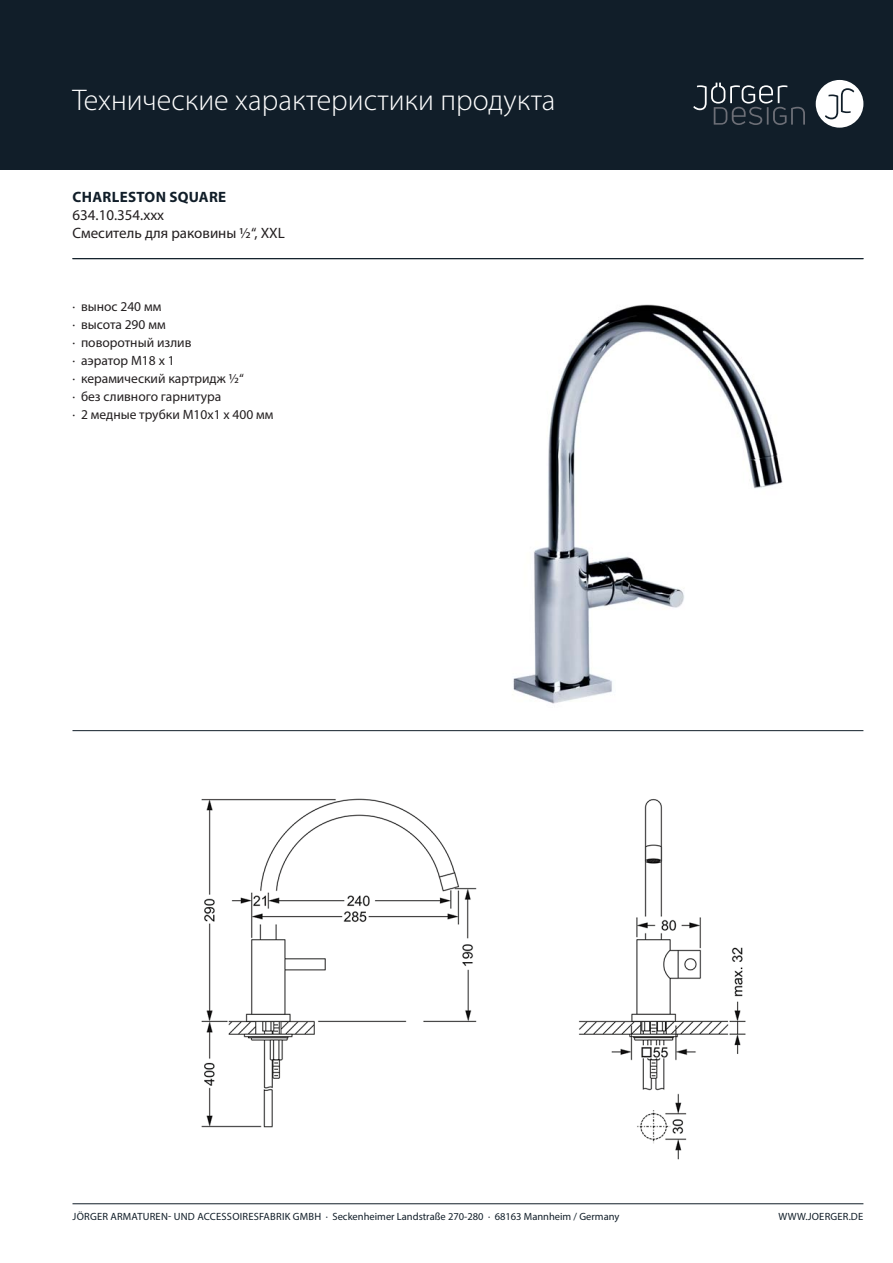
<style>
.page{position:relative;width:893px;height:1263px;background:#fff}
.page>*{position:absolute;margin:0;border:0;box-sizing:border-box;transform-origin:0 0}
.t1{font:300 30px "Myriad Pro";color:#fff}
.t2{font:15px "Myriad Pro";color:#231f20}
.t3{font:700 15px "Myriad Pro";letter-spacing:.02em;color:#111e29}
.t4{font:13.5px/18px "Myriad Pro";color:#231f20}
.t5{font:10.5px "Myriad Pro";letter-spacing:.005em;color:#111e29}
</style>
<div class="page">
<div style="left:0;top:0;width:893px;height:169px;background:#111e29"></div>
<div style="left:816px;top:80px;width:47px;height:48px;background:#fff;border-radius:50%"></div>
<svg style="left:825px;top:88px;width:29px;height:31px"></svg>
<svg style="left:693px;top:83px;width:112px;height:42px"></svg>
<hr style="left:72px;top:1203px;width:791px;height:1px;background:#111e29">
<hr style="left:72px;top:258px;width:791px;height:1px;background:#111e29">
<hr style="left:72px;top:730px;width:791px;height:1px;background:#111e29">
<img style="left:513px;top:304px;width:270px;height:400px">
<img style="left:201px;top:798px;width:545px;height:362px">
<h1 class="t1" style="left:72px;top:89px;width:484px">Технические характеристики продукта</h1>
<p class="t3" style="left:73px;top:191px;width:155px">CHARLESTON SQUARE</p>
<p class="t2" style="left:72px;top:210px;width:93px">634.10.354.xxx</p>
<p class="t2" style="left:72px;top:227px;width:214px">Смеситель для раковины ½“, XXL</p>
<p class="t4" style="left:72px;top:299px;width:202px">· вынос 240 мм<br>· высота 290 мм<br>· поворотный излив<br>· аэратор M18 x 1<br>· керамический картридж ½“<br>· без сливного гарнитура<br>· 2 медные трубки M10x1 x 400 мм</p>
<p class="t5" style="left:73px;top:1213px;width:548px">JÖRGER ARMATUREN- UND ACCESSOIRESFABRIK GMBH · Seckenheimer Landstraße 270-280 · 68163 Mannheim / Germany</p>
<p class="t5" style="left:778px;top:1213px;width:86px">WWW.JOERGER.DE</p>
</div>
